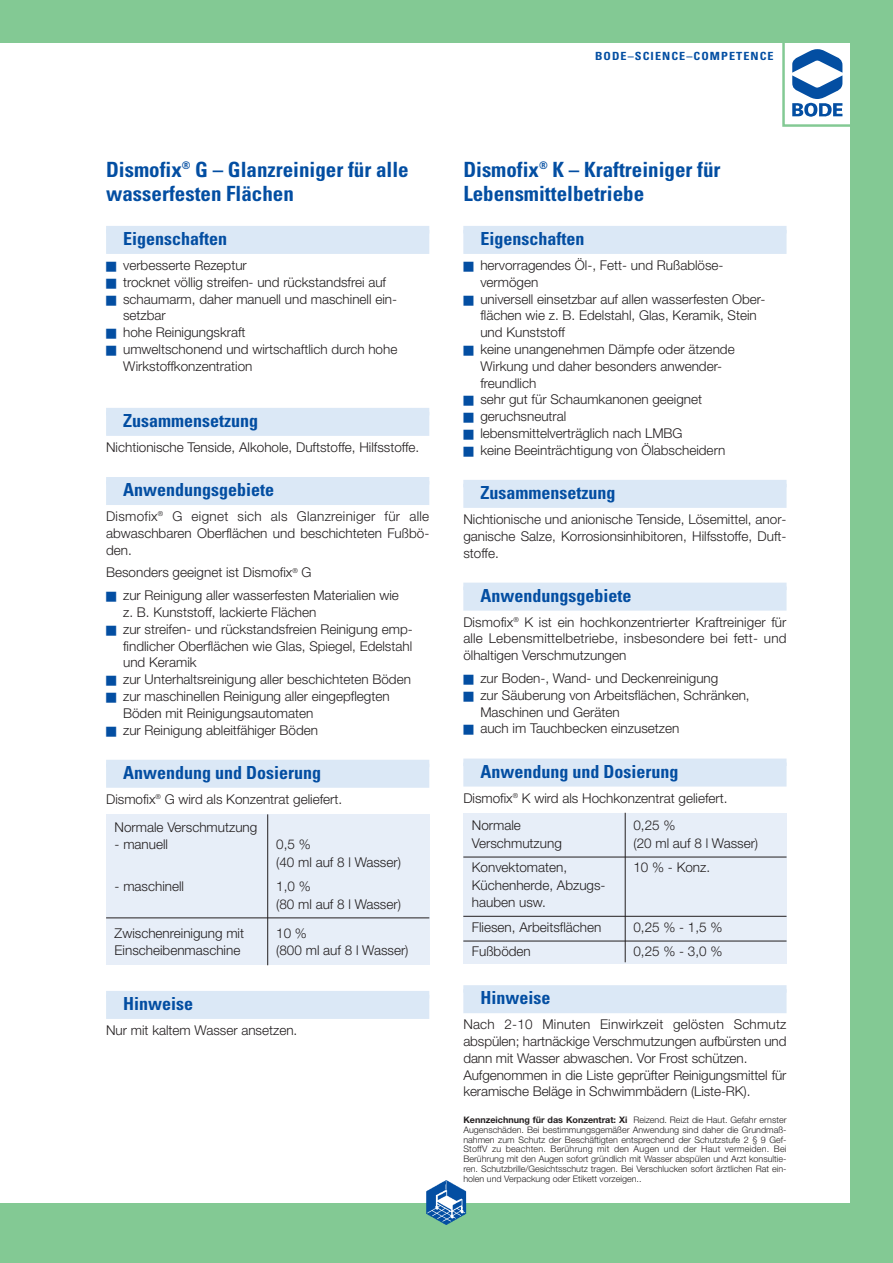
<style>
.page{position:relative;width:893px;height:1263px;background:#fff}
.page>*{position:absolute;margin:0;border:0;box-sizing:border-box;transform-origin:0 0}
.t1{font:700 condensed 21px/24px "Univers";color:#034ea2}
.t2{font:700 condensed 18px "Univers";color:#034ea2}
.t3{font:300 13.5px/16.8px "Helvetica Neue";color:#231f20}
.t4{font:700 condensed 11.25px "Univers";letter-spacing:.09em;color:#034ea2;scale:1.08 1}
.t5{font:300 9px/9.8px "Helvetica Neue";color:#231f20;text-align:justify}
.s1{color:#034ea2}
.s2{font-weight:700}
</style>
<div class="page">
<svg style="left:792px;top:49px;width:50px;height:68px"></svg>
<div style="left:782px;top:40px;width:71px;height:87px;border:2px solid #83c994"></div>
<div style="left:0;top:1203px;width:892px;height:60px;background:#83c994"></div>
<div style="left:0;top:0;width:892px;height:43px;background:#83c994"></div>
<div style="left:850px;top:0;width:42px;height:1263px;background:#83c994"></div>
<img style="left:426px;top:1180px;width:41px;height:45px">
<div style="left:106px;top:226px;width:323px;height:7px;background:#dbe8f6"></div>
<div style="left:106px;top:230px;width:323px;height:24px;background:#dbe8f6"></div>
<div style="left:106px;top:408px;width:323px;height:7px;background:#dbe8f6"></div>
<div style="left:106px;top:412px;width:323px;height:24px;background:#dbe8f6"></div>
<div style="left:106px;top:477px;width:323px;height:8px;background:#dbe8f6"></div>
<div style="left:106px;top:481px;width:323px;height:24px;background:#dbe8f6"></div>
<div style="left:106px;top:760px;width:323px;height:7px;background:#dbe8f6"></div>
<div style="left:106px;top:764px;width:323px;height:24px;background:#dbe8f6"></div>
<div style="left:106px;top:991px;width:323px;height:7px;background:#dbe8f6"></div>
<div style="left:106px;top:995px;width:323px;height:24px;background:#dbe8f6"></div>
<div style="left:463px;top:226px;width:323px;height:7px;background:#dbe8f6"></div>
<div style="left:463px;top:230px;width:323px;height:24px;background:#dbe8f6"></div>
<div style="left:463px;top:480px;width:323px;height:7px;background:#dbe8f6"></div>
<div style="left:463px;top:484px;width:323px;height:24px;background:#dbe8f6"></div>
<div style="left:463px;top:583px;width:323px;height:7px;background:#dbe8f6"></div>
<div style="left:463px;top:587px;width:323px;height:24px;background:#dbe8f6"></div>
<div style="left:463px;top:759px;width:323px;height:7px;background:#dbe8f6"></div>
<div style="left:463px;top:763px;width:323px;height:24px;background:#dbe8f6"></div>
<div style="left:463px;top:985px;width:323px;height:8px;background:#dbe8f6"></div>
<div style="left:463px;top:989px;width:323px;height:24px;background:#dbe8f6"></div>
<div style="left:106px;top:814px;width:323px;height:151px;background:#e7eef8"></div>
<hr style="left:106px;top:918px;width:323px;height:1px;background:#231f20">
<hr style="left:267px;top:814px;width:1px;height:151px;background:#231f20">
<div style="left:463px;top:813px;width:323px;height:150px;background:#e7eef8"></div>
<hr style="left:463px;top:857px;width:323px;height:1px;background:#231f20">
<hr style="left:463px;top:916px;width:323px;height:1px;background:#231f20">
<hr style="left:463px;top:941px;width:323px;height:1px;background:#231f20">
<hr style="left:625px;top:813px;width:1px;height:149px;background:#231f20">
<p class="t4" style="left:595px;top:52px;width:167px">BODE–SCIENCE–COMPETENCE</p>
<h1 class="t1" style="left:106px;top:159px;width:304px">Dismofix<sup>®</sup> G – Glanzreiniger für alle wasserfesten Flächen</h1>
<h2 class="t2" style="left:123px;top:232px;width:105px">Eigenschaften</h2>
<p class="t3" style="left:106px;top:258px;width:142px"><span class="s1">■</span> verbesserte Rezeptur</p>
<p class="t3" style="left:106px;top:275px;width:281px"><span class="s1">■</span> trocknet völlig streifen- und rückstandsfrei auf</p>
<p class="t3" style="left:123px;top:292px;width:275px;text-indent:-17px"><span class="s1">■</span> schaumarm, daher manuell und maschinell ein&shy;setzbar</p>
<p class="t3" style="left:106px;top:325px;width:141px"><span class="s1">■</span> hohe Reinigungskraft</p>
<p class="t3" style="left:123px;top:342px;width:276px;text-indent:-17px"><span class="s1">■</span> umweltschonend und wirtschaftlich durch hohe<br>Wirkstoffkonzentration</p>
<h2 class="t2" style="left:123px;top:414px;width:136px">Zusammensetzung</h2>
<p class="t3" style="left:106px;top:440px;width:315px">Nichtionische Tenside, Alkohole, Duftstoffe, Hilfs stoffe.</p>
<h2 class="t2" style="left:123px;top:483px;width:152px">Anwendungsgebiete</h2>
<p class="t3" style="left:106px;top:509px;width:325px;text-align:justify">Dismofix<sup>®</sup> G eignet sich als Glanzreiniger für alle abwaschbaren Oberflächen und beschichteten Fußbö&shy;den.</p>
<p class="t3" style="left:106px;top:566px;width:207px">Besonders geeignet ist Dismofix<sup>®</sup> G</p>
<p class="t3" style="left:123px;top:588px;width:277px;text-indent:-17px"><span class="s1">■</span> zur Reinigung aller wasserfesten Materialien wie z. B. Kunststoff, lackierte Flächen</p>
<p class="t3" style="left:123px;top:622px;width:291px;text-align:justify;text-indent:-17px"><span class="s1">■</span> zur streifen- und rückstandsfreien Reinigung emp&shy;findlicher Oberflächen wie Glas, Spiegel, Edelstahl und Keramik</p>
<p class="t3" style="left:106px;top:672px;width:306px"><span class="s1">■</span> zur Unterhaltsreinigung aller beschichteten Böden</p>
<p class="t3" style="left:123px;top:689px;width:268px;text-indent:-17px"><span class="s1">■</span> zur maschinellen Reinigung aller eingepflegten<br>Böden mit Reinigungsautomaten</p>
<p class="t3" style="left:106px;top:723px;width:214px"><span class="s1">■</span> zur Reinigung ableitfähiger Böden</p>
<h2 class="t2" style="left:123px;top:766px;width:199px">Anwendung und Dosierung</h2>
<p class="t3" style="left:106px;top:792px;width:238px">Dismofix<sup>®</sup> G wird als Konzentrat geliefert.</p>
<p class="t3" style="left:115px;top:820px;width:144px">Normale Verschmutzung</p>
<p class="t3" style="left:115px;top:837px;width:55px">- manuell</p>
<p class="t3" style="left:276px;top:837px;width:126px;line-height:17.2px">0,5 %<br>(40 ml auf 8 l Wasser)</p>
<p class="t3" style="left:115px;top:879px;width:71px">- maschinell</p>
<p class="t3" style="left:276px;top:879px;width:126px;line-height:17.2px">1,0 %<br>(80 ml auf 8 l Wasser)</p>
<p class="t3" style="left:115px;top:926px;width:131px">Zwischenreinigung mit</p>
<p class="t3" style="left:276px;top:926px;width:32px">10 %</p>
<p class="t3" style="left:115px;top:943px;width:127px">Einscheibenmaschine</p>
<p class="t3" style="left:276px;top:943px;width:134px">(800 ml auf 8 l Wasser)</p>
<h2 class="t2" style="left:123px;top:997px;width:71px">Hinweise</h2>
<p class="t3" style="left:106px;top:1023px;width:193px">Nur mit kaltem Wasser ansetzen.</p>
<h1 class="t1" style="left:463px;top:159px;width:259px">Dismofix<sup>®</sup> K – Kraftreiniger für<br>Lebensmittelbetriebe</h1>
<h2 class="t2" style="left:480px;top:232px;width:105px">Eigenschaften</h2>
<p class="t3" style="left:480px;top:258px;width:245px;text-indent:-17px"><span class="s1">■</span> hervorragendes Öl-, Fett- und Rußablöse&shy;vermögen</p>
<p class="t3" style="left:480px;top:292px;width:286px;text-indent:-17px"><span class="s1">■</span> universell einsetzbar auf allen wasserfesten Ober&shy;flächen wie z. B. Edelstahl, Glas, Keramik, Stein und Kunststoff</p>
<p class="t3" style="left:480px;top:342px;width:256px;text-indent:-17px"><span class="s1">■</span> keine unangenehmen Dämpfe oder ätzende<br>Wirkung und daher besonders anwender&shy;freundlich</p>
<p class="t3" style="left:463px;top:393px;width:240px"><span class="s1">■</span> sehr gut für Schaumkanonen geeignet</p>
<p class="t3" style="left:463px;top:409px;width:105px"><span class="s1">■</span> geruchsneutral</p>
<p class="t3" style="left:463px;top:426px;width:221px"><span class="s1">■</span> lebensmittelverträglich nach LMBG</p>
<p class="t3" style="left:463px;top:443px;width:264px"><span class="s1">■</span> keine Beeinträchtigung von Ölabscheidern</p>
<h2 class="t2" style="left:480px;top:486px;width:136px">Zusammensetzung</h2>
<p class="t3" style="left:463px;top:512px;width:325px;text-align:justify">Nichtionische und anionische Tenside, Lösemittel, anor&shy;ganische Salze, Korrosionsinhibitoren, Hilfs stoffe, Duft&shy;stoffe.</p>
<h2 class="t2" style="left:480px;top:589px;width:152px">Anwendungsgebiete</h2>
<p class="t3" style="left:463px;top:615px;width:325px;text-align:justify">Dismofix<sup>®</sup> K ist ein hochkonzentrierter Kraftreiniger für alle Lebensmittelbetriebe, insbesondere bei fett- und ölhaltigen Verschmutzungen</p>
<p class="t3" style="left:463px;top:671px;width:257px"><span class="s1">■</span> zur Boden-, Wand- und Deckenreinigung</p>
<p class="t3" style="left:480px;top:688px;width:271px;text-indent:-17px"><span class="s1">■</span> zur Säuberung von Arbeitsflächen, Schränken,<br>Maschinen und Geräten</p>
<p class="t3" style="left:463px;top:722px;width:218px"><span class="s1">■</span> auch im Tauchbecken einzusetzen</p>
<h2 class="t2" style="left:480px;top:765px;width:199px">Anwendung und Dosierung</h2>
<p class="t3" style="left:463px;top:791px;width:266px">Dismofix<sup>®</sup> K wird als Hochkonzentrat geliefert.</p>
<p class="t3" style="left:472px;top:819px;width:51px">Normale</p>
<p class="t3" style="left:633px;top:819px;width:44px">0,25 %</p>
<p class="t3" style="left:472px;top:836px;width:91px">Verschmutzung</p>
<p class="t3" style="left:633px;top:836px;width:126px">(20 ml auf 8 l Wasser)</p>
<p class="t3" style="left:472px;top:861px;width:97px">Konvektomaten,</p>
<p class="t3" style="left:633px;top:861px;width:78px">10 % - Konz.</p>
<p class="t3" style="left:472px;top:878px;width:135px;line-height:17.2px">Küchenherde, Abzugs&shy;hauben usw.</p>
<p class="t3" style="left:472px;top:920px;width:131px">Fliesen, Arbeitsflächen</p>
<p class="t3" style="left:633px;top:920px;width:91px">0,25 % - 1,5 %</p>
<p class="t3" style="left:472px;top:945px;width:60px">Fußböden</p>
<p class="t3" style="left:633px;top:945px;width:91px">0,25 % - 3,0 %</p>
<h2 class="t2" style="left:480px;top:991px;width:71px">Hinweise</h2>
<p class="t3" style="left:463px;top:1017px;width:325px">Nach 2-10 Minuten Einwirkzeit gelösten Schmutz abspülen; hartnäckige Verschmutzungen aufbürsten und dann mit Wasser abwaschen. Vor Frost schützen.<br>Aufgenommen in die Liste geprüfter Reinigungsmittel für keramische Beläge in Schwimmbädern (Liste-RK).</p>
<p class="t5" style="left:463px;top:1116px;width:325px"><span class="s2">Kennzeichnung für das Konzentrat: Xi</span> Reizend. Reizt die Haut. Gefahr ernster Augenschäden. Bei bestimmungsgemäßer Anwendung sind daher die Grundmaß&shy;nahmen zum Schutz der Beschäftigten entsprechend der Schutzstufe 2 § 9 Gef-StoffV zu beachten. Berührung mit den Augen und der Haut vermeiden. Bei Berührung mit den Augen sofort gründlich mit Wasser abspülen und Arzt konsultie&shy;ren. Schutzbrille/Gesichtsschutz tragen. Bei Verschlucken sofort ärztlichen Rat ein&shy;holen und Verpackung oder Etikett vorzeigen..</p>
</div>
